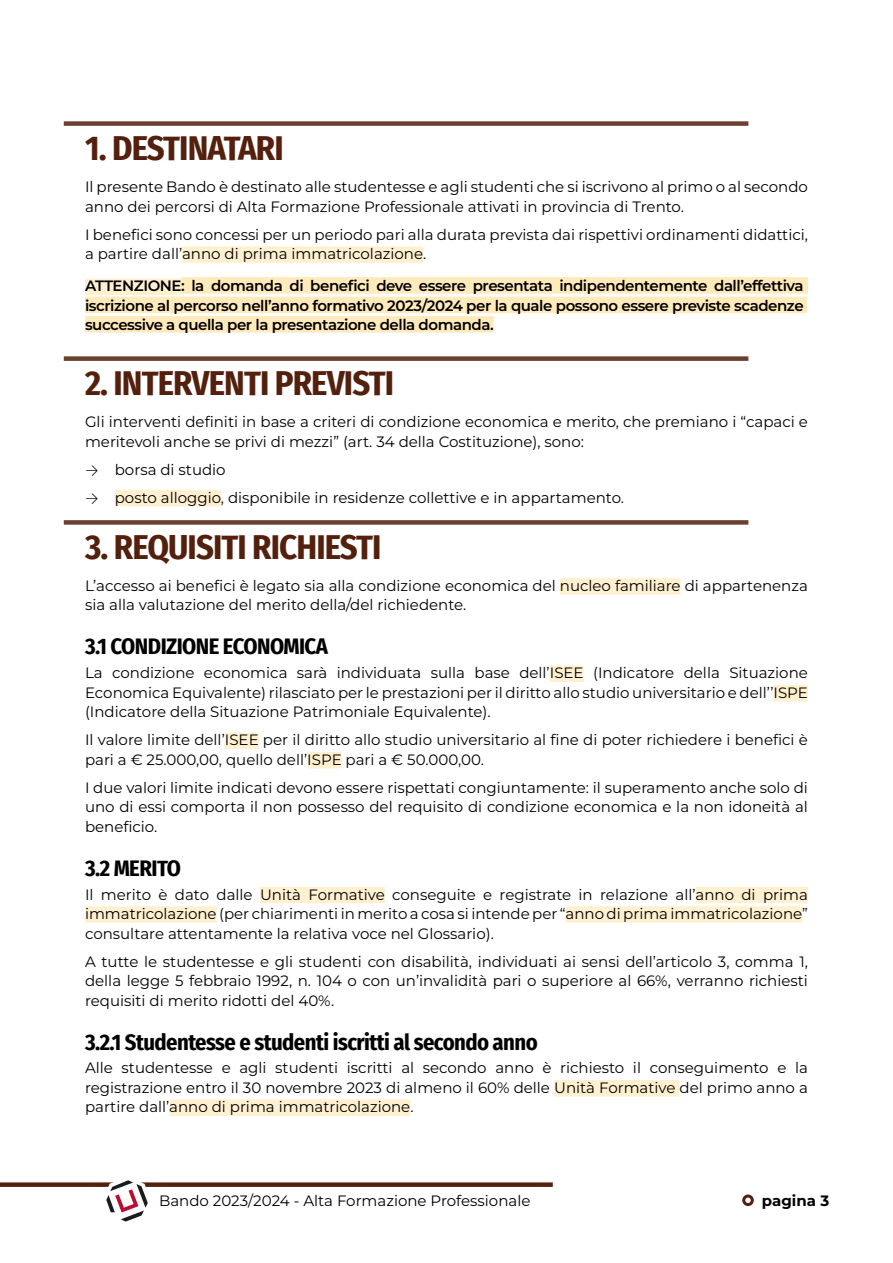
<style>
.page{position:relative;width:893px;height:1263px;background:#fff}
.page>*{position:absolute;margin:0;border:0;box-sizing:border-box;transform-origin:0 0}
.TITOLETTO{font:700 34.5px "Fira Sans Condensed";letter-spacing:-.025em;color:#54200e}
.SOTTOTITOLETTO{font:700 22.5px "Fira Sans Condensed";letter-spacing:-.025em;color:#000}
.Paragrafo_base{font:15px/19.5px "Montserrat";color:#000}
.ATTENZIONE{font:600 15px/19.5px "Montserrat";letter-spacing:-.03em;color:#000;text-align:justify}
.t1{font:700 15px "Montserrat";color:#000}
.s1{font-family:"Calibri";font-weight:300}
</style>
<div class="page">
<div style="left:0;top:1182px;width:553px;height:5px;background:#54200e"></div>
<div style="left:742px;top:1194px;width:12px;height:12px;border:3px solid #54200e;border-radius:50%"></div>
<svg style="left:103px;top:1180px;width:48px;height:41px"></svg>
<div style="left:64px;top:121px;width:684px;height:5px;background:#6d3f2e"></div>
<div style="left:182px;top:246px;width:241px;height:17px;background:#fff0d0"></div>
<div style="left:85px;top:279px;width:96px;height:16px;background:#fff0d0"></div>
<div style="left:181px;top:277px;width:627px;height:17px;background:#ffeabb"></div>
<div style="left:85px;top:297px;width:722px;height:16px;background:#ffeabb"></div>
<div style="left:85px;top:316px;width:409px;height:17px;background:#ffeabb"></div>
<div style="left:64px;top:356px;width:684px;height:5px;background:#6d3f2e"></div>
<div style="left:115px;top:490px;width:106px;height:16px;background:#fff0d0"></div>
<div style="left:64px;top:520px;width:684px;height:5px;background:#6d3f2e"></div>
<div style="left:560px;top:578px;width:121px;height:17px;background:#fff0d0"></div>
<div style="left:550px;top:665px;width:34px;height:17px;background:#fff0d0"></div>
<div style="left:773px;top:685px;width:35px;height:16px;background:#fff0d0"></div>
<div style="left:225px;top:732px;width:34px;height:17px;background:#fff0d0"></div>
<div style="left:307px;top:752px;width:35px;height:16px;background:#fff0d0"></div>
<div style="left:260px;top:887px;width:125px;height:16px;background:#fff0d0"></div>
<div style="left:696px;top:887px;width:112px;height:16px;background:#fff0d0"></div>
<div style="left:85px;top:906px;width:132px;height:17px;background:#fff0d0"></div>
<div style="left:566px;top:906px;width:236px;height:17px;background:#fff0d0"></div>
<div style="left:554px;top:1080px;width:126px;height:16px;background:#fff0d0"></div>
<div style="left:169px;top:1099px;width:241px;height:17px;background:#fff0d0"></div>
<p class="TITOLETTO" style="left:85px;top:119px;width:200px">1. DESTINATARI</p>
<p class="Paragrafo_base" style="left:85px;top:177px;width:724px">Il presente Bando è destinato alle studentesse e agli studenti che si iscrivono al primo o al secondo anno dei percorsi di Alta Formazione Professionale attivati in provincia di Trento.</p>
<p class="Paragrafo_base" style="left:85px;top:224px;width:724px">I benefici sono concessi per un periodo pari alla durata prevista dai rispettivi ordinamenti didattici, a partire dall’anno di prima immatricolazione.</p>
<p class="ATTENZIONE" style="left:85px;top:276px;width:720px">ATTENZIONE: la domanda di benefici deve essere presentata indipendentemente dall’effettiva iscrizione al percorso nell’anno formativo 2023/2024 per la quale possono essere previste scadenze successive a quella per la presentazione della domanda.</p>
<p class="TITOLETTO" style="left:85px;top:354px;width:310px">2. INTERVENTI PREVISTI</p>
<p class="Paragrafo_base" style="left:85px;top:412px;width:724px">Gli interventi definiti in base a criteri di condizione economica e merito, che premiano i “capaci e meritevoli anche se privi di mezzi” (art. 34 della Costituzione), sono:</p>
<p class="Paragrafo_base" style="left:85px;top:459px;width:142px"><span class="s1">→</span> borsa di studio</p>
<p class="Paragrafo_base" style="left:85px;top:487px;width:541px"><span class="s1">→</span> posto alloggio, disponibile in residenze collettive e in appartamento.</p>
<p class="TITOLETTO" style="left:85px;top:518px;width:298px">3. REQUISITI RICHIESTI</p>
<p class="Paragrafo_base" style="left:85px;top:575px;width:724px">L’accesso ai benefici è legato sia alla condizione economica del nucleo familiare di appartenenza sia alla valutazione del merito della/del richiedente.</p>
<p class="SOTTOTITOLETTO" style="left:85px;top:628px;width:244px">3.1 CONDIZIONE ECONOMICA</p>
<p class="Paragrafo_base" style="left:85px;top:663px;width:724px;text-align:justify">La condizione economica sarà individuata sulla base dell’ISEE (Indicatore della Situazione Economica Equivalente) rilasciato per le prestazioni per il diritto allo studio universitario e dell’’ISPE (Indicatore della Situazione Patrimoniale Equivalente).</p>
<p class="Paragrafo_base" style="left:85px;top:730px;width:724px">Il valore limite dell’ISEE per il diritto allo studio universitario al fine di poter richiedere i benefici è pari a € 25.000,00, quello dell’ISPE pari a € 50.000,00.</p>
<p class="Paragrafo_base" style="left:85px;top:777px;width:724px;text-align:justify">I due valori limite indicati devono essere rispettati congiuntamente: il superamento anche solo di uno di essi comporta il non possesso del requisito di condizione economica e la non idoneità al beneficio.</p>
<p class="SOTTOTITOLETTO" style="left:85px;top:849px;width:97px">3.2 MERITO</p>
<p class="Paragrafo_base" style="left:85px;top:884px;width:724px;text-align:justify">Il merito è dato dalle Unità Formative conseguite e registrate in relazione all’anno di prima immatricolazione (per chiarimenti in merito a cosa si intende per “anno di prima immatricolazione” consultare attentamente la relativa voce nel Glossario).</p>
<p class="Paragrafo_base" style="left:85px;top:951px;width:724px;text-align:justify">A tutte le studentesse e gli studenti con disabilità, individuati ai sensi dell’articolo 3, comma 1, della legge 5 febbraio 1992, n. 104 o con un’invalidità pari o superiore al 66%, verranno richiesti requisiti di merito ridotti del 40%.</p>
<p class="SOTTOTITOLETTO" style="left:85px;top:1023px;width:454px">3.2.1 Studentesse e studenti iscritti al secondo anno</p>
<p class="Paragrafo_base" style="left:85px;top:1058px;width:724px;text-align:justify">Alle studentesse e agli studenti iscritti al secondo anno è richiesto il conseguimento e la registrazione entro il 30 novembre 2023 di almeno il 60% delle Unità Formative del primo anno a partire dall’anno di prima immatricolazione.</p>
<p class="Paragrafo_base" style="left:159px;top:1190px;width:373px">Bando 2023/2024 - Alta Formazione Professionale</p>
<p class="t1" style="left:762px;top:1191px;width:69px">pagina 3</p>
</div>
